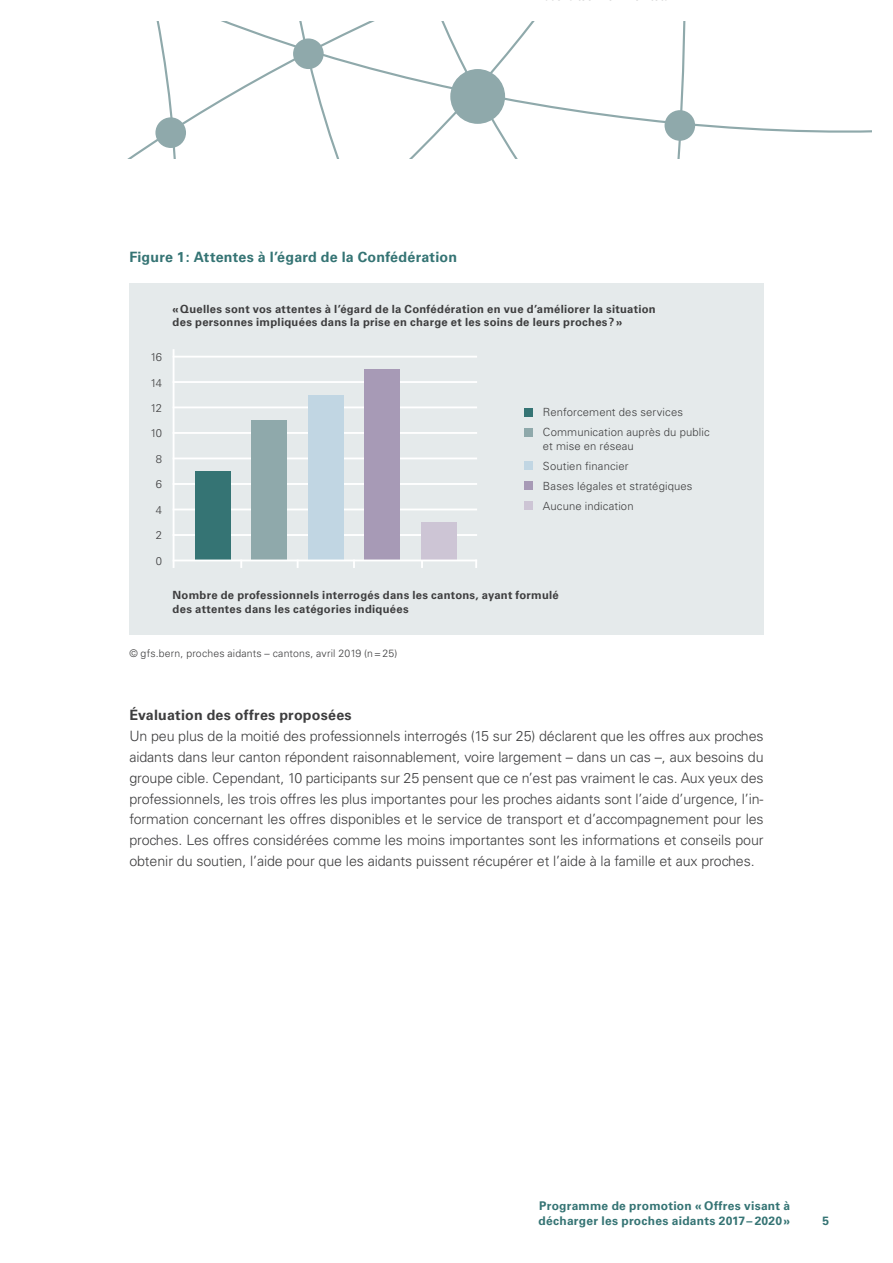
<style>
.page{position:relative;width:893px;height:1263px;background:#fff}
.page>*{position:absolute;margin:0;border:0;box-sizing:border-box;transform-origin:0 0}
.t1{font:300 14.25px/20.9px "Univers LT";letter-spacing:-.005em;color:#3e3e3f;text-align:justify}
.t2{font:700 14.25px "Univers LT";letter-spacing:.015em;color:#357474}
.t3{font:700 14.25px "Univers LT";letter-spacing:.015em;color:#3e3e3f}
.t4{font:700 12px/15px "Univers LT";letter-spacing:.02em;color:#357474}
.t5{font:700 11.25px/13.5px "Univers LT";letter-spacing:.025em;color:#3e3e3f}
.t6{font:300 11.25px/13.5px "Univers LT";letter-spacing:.01em;color:#3e3e3f}
.t7{font:300 10.5px "Univers LT";letter-spacing:.015em;color:#3e3e3f}
</style>
<div class="page">
<div style="left:129px;top:283px;width:635px;height:351px;background:#e5eaeb"></div>
<svg style="left:240px;top:561px;width:2px;height:7px"></svg>
<svg style="left:297px;top:561px;width:2px;height:7px"></svg>
<svg style="left:353px;top:561px;width:2px;height:7px"></svg>
<svg style="left:475px;top:561px;width:2px;height:7px"></svg>
<svg style="left:421px;top:561px;width:2px;height:7px"></svg>
<hr style="left:173px;top:349px;width:1px;height:219px;background:#fff">
<hr style="left:173px;top:406px;width:304px;height:2px;background:#fff">
<hr style="left:173px;top:381px;width:304px;height:2px;background:#fff">
<hr style="left:173px;top:356px;width:304px;height:2px;background:#fff">
<hr style="left:173px;top:432px;width:304px;height:2px;background:#fff">
<hr style="left:173px;top:457px;width:304px;height:2px;background:#fff">
<hr style="left:173px;top:483px;width:304px;height:2px;background:#fff">
<hr style="left:173px;top:508px;width:304px;height:2px;background:#fff">
<hr style="left:173px;top:534px;width:304px;height:2px;background:#fff">
<div style="left:195px;top:471px;width:36px;height:89px;background:#357474"></div>
<div style="left:421px;top:522px;width:35px;height:37px;background:#cdc5d5"></div>
<div style="left:252px;top:420px;width:35px;height:139px;background:#8fa9ab"></div>
<div style="left:308px;top:395px;width:36px;height:165px;background:#c1d6e3"></div>
<div style="left:364px;top:369px;width:36px;height:191px;background:#a79ab6"></div>
<hr style="left:173px;top:559px;width:304px;height:2px;background:#fff">
<div style="left:525px;top:428px;width:8px;height:8px;background:#8fa9ab"></div>
<div style="left:525px;top:461px;width:8px;height:9px;background:#c1d6e3"></div>
<div style="left:525px;top:408px;width:8px;height:8px;background:#357474"></div>
<div style="left:525px;top:481px;width:8px;height:9px;background:#a79ab6"></div>
<div style="left:525px;top:501px;width:8px;height:9px;background:#cdc5d5"></div>
<svg style="left:129px;top:21px;width:743px;height:137px"></svg>
<div style="left:665px;top:110px;width:30px;height:31px;background:#8fa9ab;border-radius:50%"></div>
<div style="left:155px;top:117px;width:31px;height:31px;background:#8fa9ab;border-radius:50%"></div>
<div style="left:293px;top:38px;width:31px;height:31px;background:#8fa9ab;border-radius:50%"></div>
<div style="left:450px;top:69px;width:55px;height:55px;background:#8fa9ab;border-radius:50%"></div>
<p class="t2" style="left:129px;top:249px;width:329px">Figure 1: Attentes à l’égard de la Confédération</p>
<p class="t6" style="left:151px;top:350px;width:13px">16</p>
<p class="t6" style="left:151px;top:376px;width:13px">14</p>
<p class="t6" style="left:151px;top:401px;width:13px">12</p>
<p class="t6" style="left:151px;top:426px;width:13px">10</p>
<p class="t6" style="left:156px;top:452px;width:8px">8</p>
<p class="t6" style="left:156px;top:477px;width:8px">6</p>
<p class="t6" style="left:156px;top:503px;width:8px">4</p>
<p class="t6" style="left:156px;top:528px;width:8px">2</p>
<p class="t6" style="left:156px;top:554px;width:8px">0</p>
<p class="t5" style="left:173px;top:302px;width:485px">«Quelles sont vos attentes à l’égard de la Confédération en vue d’améliorer la situation des personnes impliquées dans la prise en charge et les soins de leurs proches?»</p>
<p class="t6" style="left:543px;top:406px;width:142px">Renforcement des services</p>
<p class="t6" style="left:543px;top:426px;width:168px">Communication auprès du public et mise en réseau</p>
<p class="t6" style="left:543px;top:459px;width:87px">Soutien financier</p>
<p class="t6" style="left:543px;top:476px;width:151px;line-height:20px">Bases légales et stratégiques<br>Aucune indication</p>
<p class="t5" style="left:173px;top:589px;width:388px">Nombre de professionnels interrogés dans les cantons, ayant formulé des attentes dans les catégories indiquées</p>
<p class="t7" style="left:129px;top:647px;width:270px">© gfs.bern, proches aidants – cantons, avril 2019 (n=25)</p>
<p class="t3" style="left:129px;top:707px;width:224px">Évaluation des offres proposées</p>
<p class="t1" style="left:129px;top:726px;width:636px">Un peu plus de la moitié des professionnels interrogés (15 sur 25) déclarent que les offres aux proches aidants dans leur canton répondent raisonnablement, voire largement – dans un cas –, aux besoins du groupe cible. Cependant, 10 participants sur 25 pensent que ce n’est pas vraiment le cas. Aux yeux des professionnels, les trois offres les plus importantes pour les proches aidants sont l’aide d’urgence, l’in&shy;formation concernant les offres disponibles et le service de transport et d’accompagnement pour les proches. Les offres considérées comme les moins importantes sont les informations et conseils pour obtenir du soutien, l’aide pour que les aidants puissent récupérer et l’aide à la famille et aux proches.</p>
<p class="t4" style="left:538px;top:1198px;width:253px">Programme de promotion « Offres visant à décharger les proches aidants 2017– 2020»</p>
<p class="t4" style="left:822px;top:1213px;width:8px">5</p>
</div>
